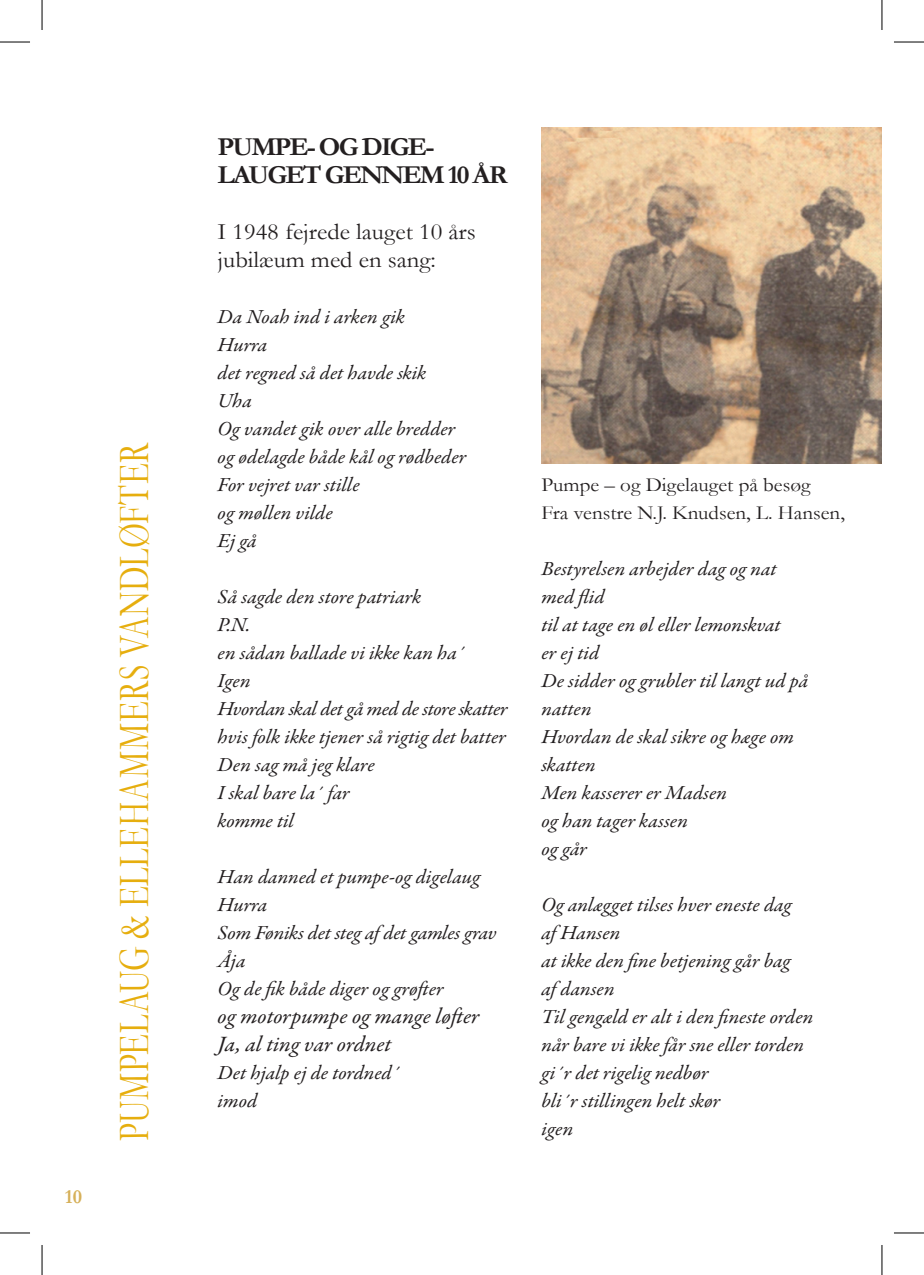
<style>
.page{position:relative;width:924px;height:1275px;background:#fff}
.page>*{position:absolute;margin:0;border:0;box-sizing:border-box;transform-origin:0 0}
.t1{font:44.8px "Garamond";letter-spacing:.015em;color:#e6ae0e;scale:.71 1}
.t2{font:700 26px/28px "Garamond";letter-spacing:-.07em;color:#231f20;scale:1.05 1}
.t3{font:23.6px/28px "Garamond";color:#231f20;scale:1.05 1}
.t4{font:italic 22px/28px "Garamond Premr Pro";letter-spacing:-.005em;color:#231f20;scale:1.05 1}
.t5{font:italic 20px/28px "Garamond Premr Pro";letter-spacing:-.005em;color:#231f20;scale:1.05 1}
.t6{font:20px/28px "Garamond";color:#231f20;scale:1.05 1}
.t7{font:700 20px "Garamond";color:#d6b059}
</style>
<div class="page">
<img style="left:541px;top:127px;width:340px;height:336px">
<hr style="left:0;top:42px;width:30px;height:1px;background:#000">
<hr style="left:893px;top:42px;width:30px;height:1px;background:#000">
<hr style="left:0;top:1232px;width:30px;height:1px;background:#000">
<hr style="left:893px;top:1232px;width:30px;height:1px;background:#000">
<hr style="left:42px;top:0;width:1px;height:30px;background:#000">
<hr style="left:42px;top:1245px;width:1px;height:30px;background:#000">
<hr style="left:881px;top:0;width:1px;height:30px;background:#000">
<hr style="left:881px;top:1245px;width:1px;height:30px;background:#000">
<p class="t7" style="left:65px;top:1182px;width:19px">10</p>
<h1 class="t1" style="left:104px;top:1140px;width:985px;rotate:-90deg">pumpelaug &amp; ellehammers vandløfter</h1>
<h2 class="t2" style="left:217px;top:133px;width:278px">PUMPE- OG DIGE-<br>LAUGET GENNEM 10 ÅR</h2>
<p class="t3" style="left:217px;top:217px;width:247px">I 1948 fejrede lauget 10 års jubilæum med en sang:</p>
<p class="t5" style="left:217px;top:304px;width:238px">Da Noah ind i arken gik<br>Hurra<br>det regned så det havde skik<br>Uha<br>Og vandet gik over alle bredder og ødelagde både kål og rødbeder<br>For vejret var stille<br>og møllen vilde<br>Ej gå</p>
<p class="t5" style="left:217px;top:584px;width:277px">Så sagde den store patriark<br>P.N.<br>en sådan ballade vi ikke kan ha´<br>Igen<br>Hvordan skal det gå med de store skatter hvis folk ikke tjener så rigtig det batter<br>Den sag må jeg klare<br>I skal bare la´ far<br>komme til</p>
<p class="t5" style="left:217px;top:864px;width:267px">Han danned et pumpe-og digelaug<br>Hurra<br>Som Føniks det steg af det gamles grav<br>Åja<br>Og de fik både diger og grøfter</p>
<p class="t4" style="left:217px;top:1003px;width:251px">og motorpumpe og mange løfter<br>Ja, al ting var ordnet</p>
<p class="t5" style="left:217px;top:1060px;width:175px">Det hjalp ej de tordned´ imod</p>
<p class="t6" style="left:541px;top:470px;width:290px">Pumpe – og Digelauget på besøg<br>Fra venstre N.J. Knudsen, L. Hansen,</p>
<p class="t5" style="left:541px;top:556px;width:255px">Bestyrelsen arbejder dag og nat med flid<br>til at tage en øl eller lemonskvat<br>er ej tid<br>De sidder og grubler til langt ud på natten<br>Hvordan de skal sikre og hæge om skatten<br>Men kasserer er Madsen<br>og han tager kassen<br>og går</p>
<p class="t5" style="left:541px;top:892px;width:260px">Og anlægget tilses hver eneste dag<br>af Hansen<br>at ikke den fine betjening går bag<br>af dansen<br>Til gengæld er alt i den fineste orden når bare vi ikke får sne eller torden gi´r det rigelig nedbør<br>bli´r stillingen helt skør<br>igen</p>
</div>
